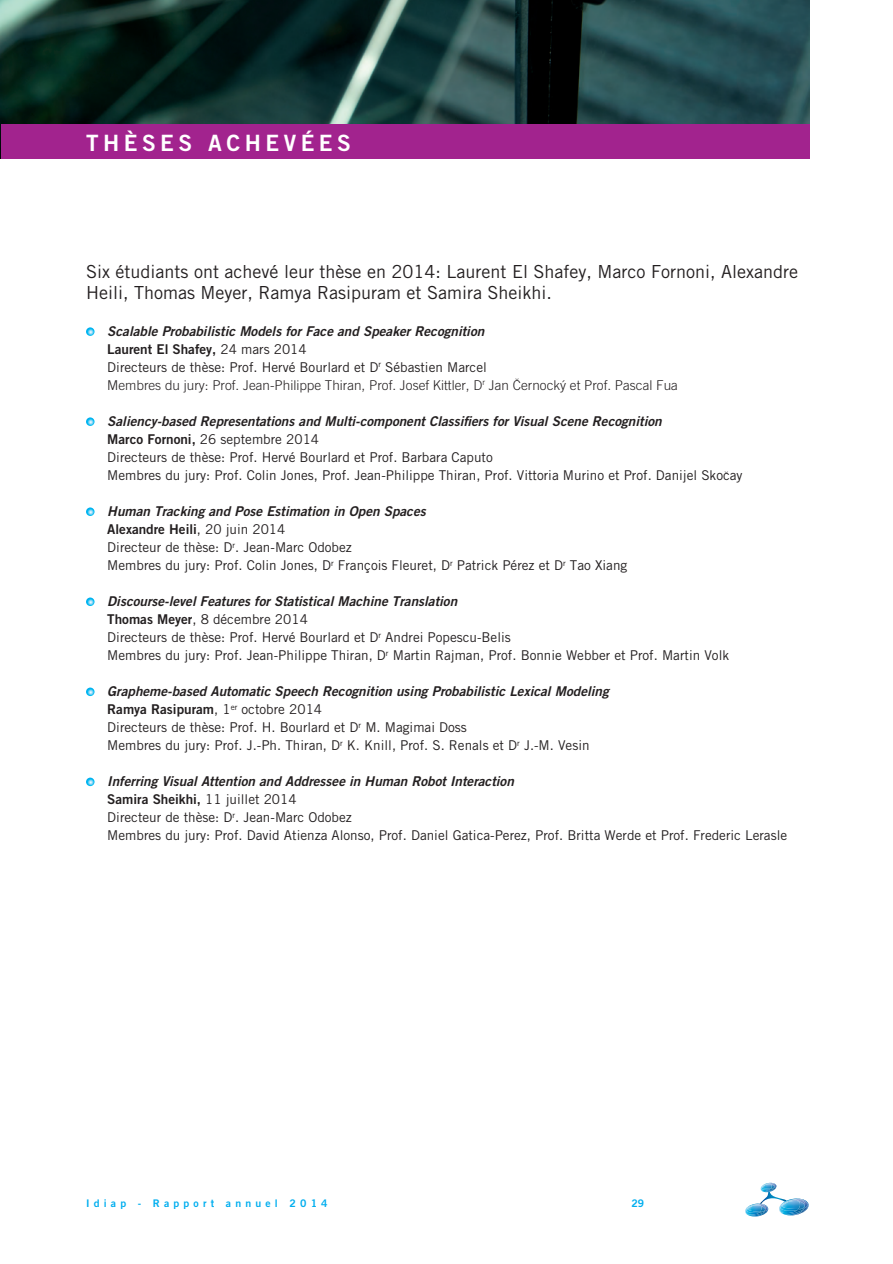
<style>
.page{position:relative;width:893px;height:1264px;background:#fff}
.page>*{position:absolute;margin:0;border:0;box-sizing:border-box;transform-origin:0 0}
.t1{font:22.5px "Trade Gothic Bold Two";letter-spacing:.2em;color:#fff}
.t2{font:18px/21.6px "Trade Gothic";color:#231f20}
.t3{font:13.5px/18px "Trade Gothic";color:#231f20}
.t4{font:300 13.5px/18px "Trade Gothic";color:#231f20}
.t5{font:10.5px "Trade Gothic Bold Two";letter-spacing:.4em;color:#00aeef}
.t6{font:300 4.65px "Trade Gothic";color:#231f20;scale:1.43 1}
.s1{font-family:"Trade Gothic Bold Two";font-weight:400;font-style:italic}
.s2{font-family:"Trade Gothic Bold Two";font-weight:400}
.s3{font-weight:400}
.s4{font-family:"Trade Gothic Bold Two";font-style:italic}
.s5{font-family:"Trade Gothic Bold Two"}
</style>
<div class="page">
<svg style="left:745px;top:1182px;width:64px;height:34px"></svg>
<img style="left:1px;top:0;width:808px;height:124px">
<div style="left:1px;top:124px;width:808px;height:34px;background:#a2238e"></div>
<svg style="left:86px;top:327px;width:8px;height:9px"></svg>
<svg style="left:86px;top:417px;width:8px;height:9px"></svg>
<svg style="left:86px;top:507px;width:8px;height:9px"></svg>
<svg style="left:86px;top:597px;width:8px;height:9px"></svg>
<svg style="left:86px;top:687px;width:8px;height:9px"></svg>
<svg style="left:86px;top:777px;width:8px;height:9px"></svg>
<p class="t1" style="left:86px;top:129px;width:266px">THÈSES ACHEVÉES</p>
<p class="t2" style="left:86px;top:260px;width:713px">Six étudiants ont achevé leur thèse en 2014: Laurent El Shafey, Marco Fornoni, Alexandre<br>Heili, Thomas Meyer, Ramya Rasipuram et Samira Sheikhi.</p>
<p class="t4" style="left:107px;top:322px;width:572px"><span class="s1">Scalable Probabilistic Models for Face and Speaker Recognition<br></span><span class="s2">Laurent El Shafey,</span> <span class="s3">24 mars 2014<br>Directeurs de thèse: Prof. Hervé Bourlard et D</span><sup>r</sup> <span class="s3">Sébastien Marcel<br></span>Membres du jury: Prof. Jean-Philippe Thiran, Prof. Josef Kittler, D<sup>r</sup> Jan Cernocký et Prof. Pascal Fua</p>
<p class="t3" style="left:107px;top:412px;width:637px"><span class="s4">Saliency-based Representations and Multi-component Classifiers for Visual Scene Recognition<br></span><span class="s5">Marco Fornoni,</span> 26 septembre 2014<br>Directeurs de thèse: Prof. Hervé Bourlard et Prof. Barbara Caputo<br>Membres du jury: Prof. Colin Jones, Prof. Jean-Philippe Thiran, Prof. Vittoria Murino et Prof. Danijel Skocay</p>
<p class="t3" style="left:107px;top:502px;width:521px"><span class="s4">Human Tracking and Pose Estimation in Open Spaces<br></span><span class="s5">Alexandre Heili</span>, 20 juin 2014<br>Directeur de thèse: D<sup>r</sup>. Jean-Marc Odobez<br>Membres du jury: Prof. Colin Jones, D<sup>r</sup> François Fleuret, D<sup>r</sup> Patrick Pérez et D<sup>r</sup> Tao Xiang</p>
<p class="t3" style="left:107px;top:592px;width:623px"><span class="s4">Discourse-level Features for Statistical Machine Translation<br></span><span class="s5">Thomas Meyer</span>, 8 décembre 2014<br>Directeurs de thèse: Prof. Hervé Bourlard et D<sup>r</sup> Andrei Popescu-Belis<br>Membres du jury: Prof. Jean-Philippe Thiran, D<sup>r</sup> Martin Rajman, Prof. Bonnie Webber et Prof. Martin Volk</p>
<p class="t3" style="left:107px;top:682px;width:503px"><span class="s4">Grapheme-based Automatic Speech Recognition using Probabilistic Lexical Modeling </span><span class="s5">Ramya Rasipuram</span>, 1<sup>er</sup> octobre 2014<br>Directeurs de thèse: Prof. H. Bourlard et D<sup>r</sup> M. Magimai Doss<br>Membres du jury: Prof. J.-Ph. Thiran, D<sup>r</sup> K. Knill, Prof. S. Renals et D<sup>r</sup> J.-M. Vesin</p>
<p class="t3" style="left:107px;top:772px;width:681px"><span class="s4">Inferring Visual Attention and Addressee in Human Robot Interaction<br></span><span class="s5">Samira Sheikhi,</span> 11 juillet 2014<br>Directeur de thèse: D<sup>r</sup>. Jean-Marc Odobez<br>Membres du jury: Prof. David Atienza Alonso, Prof. Daniel Gatica-Perez, Prof. Britta Werde et Prof. Frederic Lerasle</p>
<p class="t6" style="left:519px;top:381px;width:4px;rotate:-180deg">^</p>
<p class="t6" style="left:728px;top:474px;width:4px;rotate:-180deg">^</p>
<p class="t5" style="left:86px;top:1196px;width:243px">Idiap - Rapport annuel 2014</p>
<p class="t5" style="left:631px;top:1196px;width:14px">29</p>
</div>
